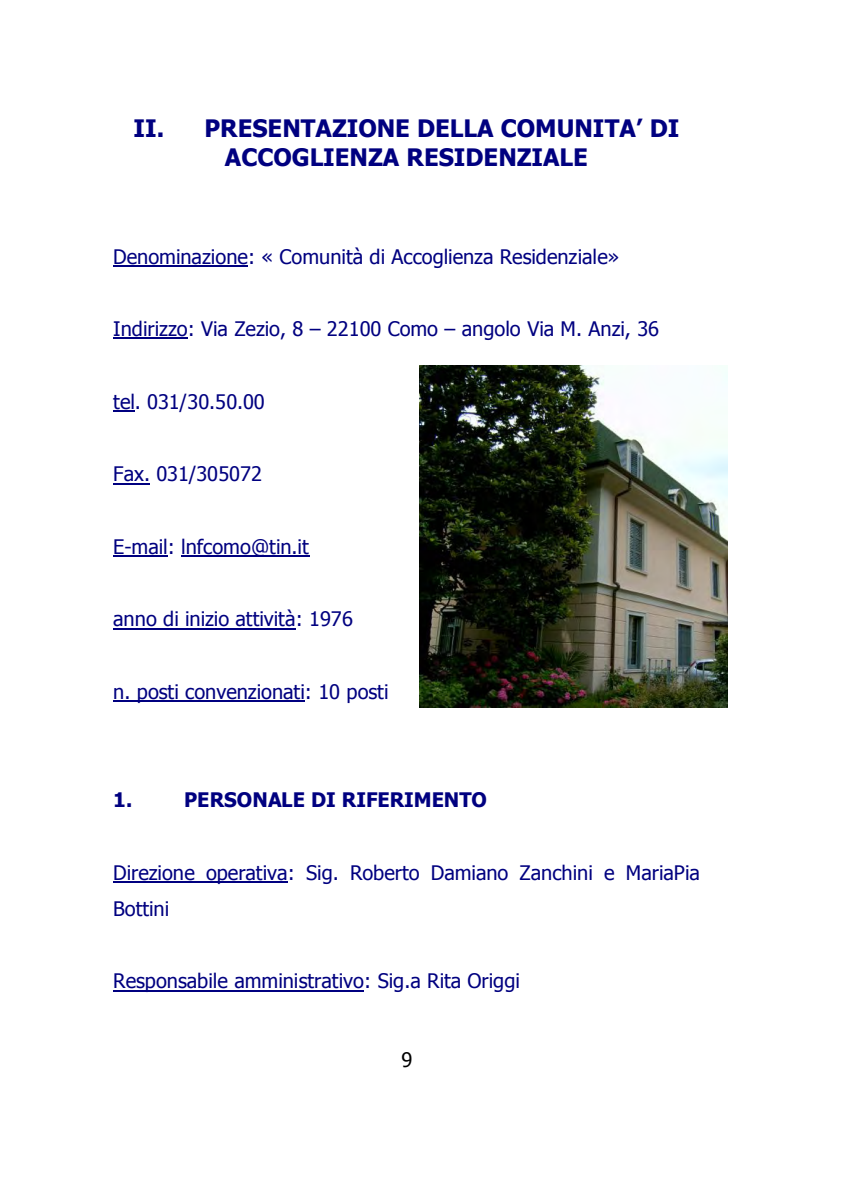
<style>
.page{position:relative;width:842px;height:1191px;background:#fff}
.page>*{position:absolute;margin:0;border:0;box-sizing:border-box;transform-origin:0 0}
.t1{font:700 24px/29.2px "Tahoma";color:#000080;text-align:center}
.t2{font:20px/36.4px "Tahoma";color:#000080}
.t3{font:700 20px "Tahoma";color:#000080}
.t4{font:20px "Tahoma";color:#000}
</style>
<div class="page">
<hr style="left:113px;top:265px;width:135px;height:2px;background:#000080">
<hr style="left:113px;top:338px;width:75px;height:1px;background:#000080">
<svg style="left:113px;top:411px;width:22px;height:1px"></svg>
<hr style="left:113px;top:483px;width:37px;height:1px;background:#000080">
<hr style="left:113px;top:555px;width:55px;height:2px;background:#000080">
<hr style="left:181px;top:555px;width:128px;height:2px;background:#000080">
<hr style="left:113px;top:628px;width:183px;height:1px;background:#000080">
<hr style="left:113px;top:700px;width:192px;height:1px;background:#000080">
<hr style="left:113px;top:881px;width:175px;height:1px;background:#000080">
<hr style="left:113px;top:990px;width:251px;height:1px;background:#000080">
<img style="left:419px;top:365px;width:308px;height:342px">
<h3 class="t1" style="left:134px;top:113px;width:547px">II. PRESENTAZIONE DELLA COMUNITA’ DI<br>ACCOGLIENZA RESIDENZIALE</h3>
<p class="t2" style="left:113px;top:238px;width:508px">Denominazione: « Comunità di Accoglienza Residenziale»</p>
<p class="t2" style="left:113px;top:310px;width:547px">Indirizzo: Via Zezio, 8 – 22100 Como – angolo Via M. Anzi, 36</p>
<p class="t2" style="left:113px;top:383px;width:153px">tel. 031/30.50.00</p>
<p class="t2" style="left:113px;top:455px;width:150px">Fax. 031/305072</p>
<p class="t2" style="left:113px;top:528px;width:197px">E-mail: lnfcomo@tin.it</p>
<p class="t2" style="left:113px;top:600px;width:241px">anno di inizio attività: 1976</p>
<p class="t2" style="left:113px;top:672px;width:277px">n. posti convenzionati: 10 posti</p>
<p class="t3" style="left:113px;top:787px;width:21px">1.</p>
<p class="t3" style="left:184px;top:787px;width:304px">PERSONALE DI RIFERIMENTO</p>
<p class="t2" style="left:113px;top:853px;width:588px">Direzione operativa: Sig. Roberto Damiano Zanchini e MariaPia<br>Bottini</p>
<p class="t2" style="left:113px;top:962px;width:408px">Responsabile amministrativo: Sig.a Rita Origgi</p>
<p class="t4" style="left:401px;top:1047px;width:12px">9</p>
</div>
